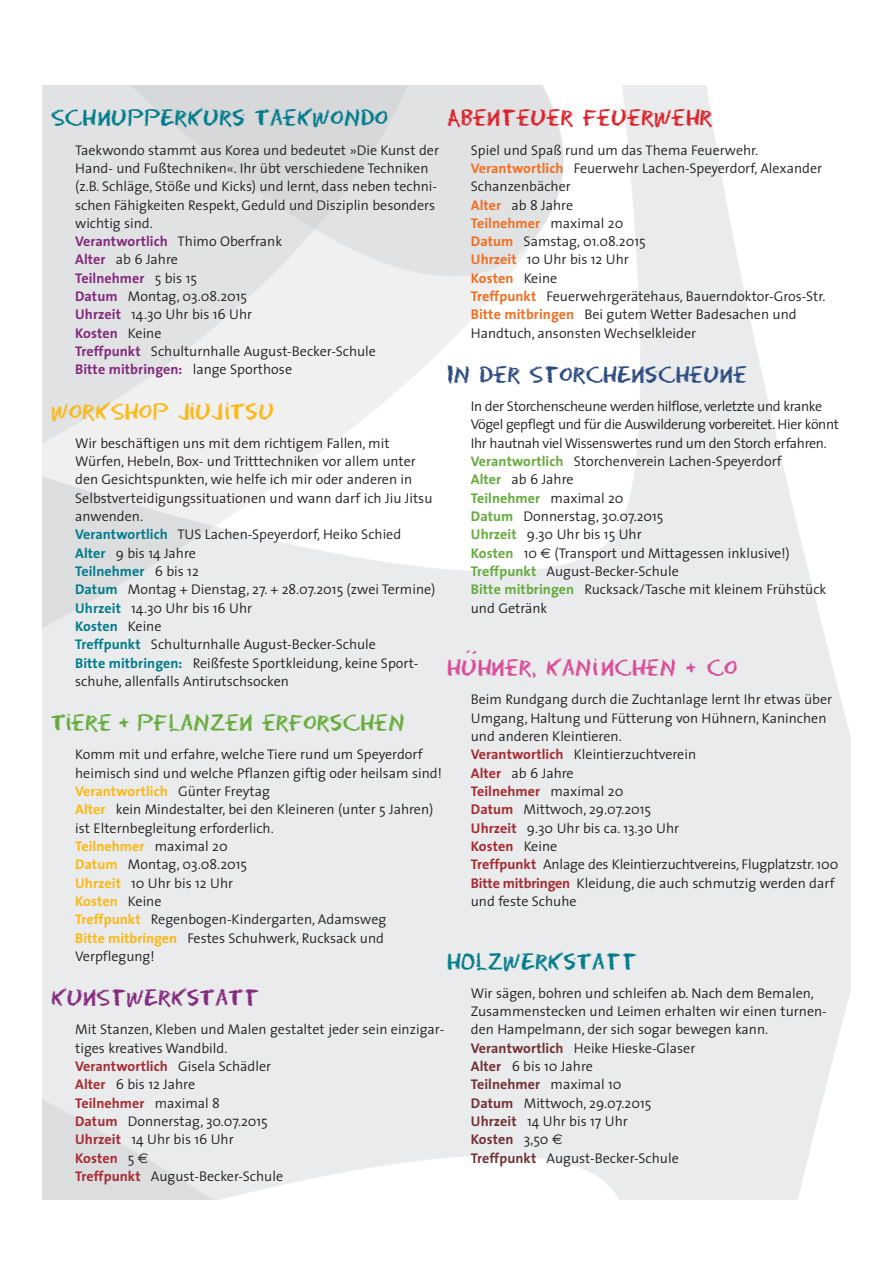
<style>
.page{position:relative;width:893px;height:1263px;background:#fff}
.page>*{position:absolute;margin:0;border:0;box-sizing:border-box;transform-origin:0 0}
.t1{font:21.15px "Eraser Dust";color:#007b8b}
.t2{font:21.15px "Eraser Dust";color:#64ab3c}
.t3{font:21.15px "Eraser Dust";color:#2a4a81}
.t4{font:21.15px "Eraser Dust";color:#d94a96}
.t5{font:21.15px "Eraser Dust";color:#db2128}
.t6{font:21.15px "Eraser Dust";color:#fcb814}
.t7{font:21.15px "Eraser Dust";color:#832a7c}
.t8{font:300 14.1px/18.3px "The Sans";color:#231f20}
.t9{font:300 14.1px/18.3px "The Sans";letter-spacing:-.02em;color:#231f20}
.s1{font-weight:700;color:#832a7c}
.s2{font-weight:700;color:#f36e21}
.s3{font-weight:700;color:#64ab3c}
.s4{font-family:"Euro Sans";font-weight:400}
.s5{font-weight:700;color:#007b8b}
.s6{font-weight:700;color:#a72b30}
.s7{font-weight:700;color:#fcb814}
.s8{font-weight:700;color:#723236}
</style>
<div class="page">
<svg style="left:466px;top:650px;width:11px;height:4px"></svg>
<h1 class="t1" style="left:51px;top:107px;width:339px">SCHNUPPERKURS TAEKWONDO</h1>
<p class="t8" style="left:75px;top:142px;width:365px">Taekwondo stammt aus Korea und bedeutet »Die Kunst der Hand- und Fußtechniken«. Ihr übt verschiedene Techniken (z.B. Schläge, Stöße und Kicks) und lernt, dass neben techni&shy;schen Fähigkeiten Respekt, Geduld und Disziplin besonders wichtig sind.<br><span class="s1">Verantwortlich</span> Thimo Oberfrank<br><span class="s1">Alter</span> ab 6 Jahre<br><span class="s1">Teilnehmer</span> 5 bis 15<br><span class="s1">Datum</span> Montag, 03.08.2015<br><span class="s1">Uhrzeit</span> 14.30 Uhr bis 16 Uhr<br><span class="s1">Kosten</span> Keine<br><span class="s1">Treffpunkt</span> Schulturnhalle August-Becker-Schule<br><span class="s1">Bitte mitbringen:</span> lange Sporthose</p>
<h1 class="t5" style="left:447px;top:107px;width:267px">ABENTEUER FEUERWEHR</h1>
<p class="t8" style="left:471px;top:142px;width:356px">Spiel und Spaß rund um das Thema Feuerwehr.<br><span class="s2">Verantwortlich</span> Feuerwehr Lachen-Speyerdorf, Alexander Schanzenbächer<br><span class="s2">Alter</span> ab 8 Jahre<br><span class="s2">Teilnehmer</span> maximal 20<br><span class="s2">Datum</span> Samstag, 01.08.2015<br><span class="s2">Uhrzeit</span> 10 Uhr bis 12 Uhr<br><span class="s2">Kosten</span> Keine<br><span class="s2">Treffpunkt</span> Feuerwehrgerätehaus, Bauerndoktor-Gros-Str.<br><span class="s2">Bitte mitbringen</span> Bei gutem Wetter Badesachen und Handtuch, ansonsten Wechselkleider</p>
<h1 class="t3" style="left:447px;top:363px;width:302px">IN DER STORCHENSCHEUNE</h1>
<h1 class="t6" style="left:51px;top:400px;width:225px">WORKSHOP JIUJITSU</h1>
<p class="t9" style="left:471px;top:399px;width:370px">In der Storchenscheune werden hilflose, verletzte und kranke Vögel gepflegt und für die Auswilderung vorbereitet. Hier könnt Ihr hautnah viel Wissenswertes rund um den Storch erfahren.<br><span class="s3">Verantwortlich</span> Storchenverein Lachen-Speyerdorf<br><span class="s3">Alter</span> ab 6 Jahre<br><span class="s3">Teilnehmer</span> maximal 20<br><span class="s3">Datum</span> Donnerstag, 30.07.2015<br><span class="s3">Uhrzeit</span> 9.30 Uhr bis 15 Uhr<br><span class="s3">Kosten</span> 10 <span class="s4">€</span> (Transport und Mittagessen inklusive!)<br><span class="s3">Treffpunkt</span> August-Becker-Schule<br><span class="s3">Bitte mitbringen</span> Rucksack/Tasche mit kleinem Frühstück und Getränk</p>
<p class="t8" style="left:75px;top:436px;width:362px">Wir beschäftigen uns mit dem richtigem Fallen, mit Würfen, Hebeln, Box- und Tritttechniken vor allem unter den Gesichtspunkten, wie helfe ich mir oder anderen in Selbstverteidigungssituationen und wann darf ich Jiu Jitsu anwenden.<br><span class="s5">Verantwortlich</span> TUS Lachen-Speyerdorf, Heiko Schied<br><span class="s5">Alter</span> 9 bis 14 Jahre<br><span class="s5">Teilnehmer</span> 6 bis 12<br><span class="s5">Datum</span> Montag + Dienstag, 27. + 28.07.2015 (zwei Termine)<br><span class="s5">Uhrzeit</span> 14.30 Uhr bis 16 Uhr<br><span class="s5">Kosten</span> Keine<br><span class="s5">Treffpunkt</span> Schulturnhalle August-Becker-Schule<br><span class="s5">Bitte mitbringen:</span> Reißfeste Sportkleidung, keine Sport - schuhe, allenfalls Antirutschsocken</p>
<h1 class="t4" style="left:447px;top:656px;width:292px">HUHNER, KANI NCHEN + CO</h1>
<p class="t8" style="left:471px;top:692px;width:369px">Beim Rundgang durch die Zuchtanlage lernt Ihr etwas über Umgang, Haltung und Fütterung von Hühnern, Kaninchen und anderen Kleintieren.<br><span class="s6">Verantwortlich</span> Kleintierzuchtverein<br><span class="s6">Alter</span> ab 6 Jahre<br><span class="s6">Teilnehmer</span> maximal 20<br><span class="s6">Datum</span> Mittwoch, 29.07.2015<br><span class="s6">Uhrzeit</span> 9.30 Uhr bis ca. 13.30 Uhr<br><span class="s6">Kosten</span> Keine<br><span class="s6">Treffpunkt</span> Anlage des Kleintierzuchtvereins, Flugplatzstr. 100<br><span class="s6">Bitte mitbringen</span> Kleidung, die auch schmutzig werden darf und feste Schuhe</p>
<h1 class="t2" style="left:51px;top:711px;width:355px">TIERE + PFLANZEN ERFORSCHEN</h1>
<p class="t8" style="left:75px;top:747px;width:368px">Komm mit und erfahre, welche Tiere rund um Speyerdorf heimisch sind und welche Pflanzen giftig oder heilsam sind!<br><span class="s7">Verantwortlich</span> Günter Freytag<br><span class="s7">Alter</span> kein Mindestalter, bei den Kleineren (unter 5 Jahren) ist Elternbegleitung erforderlich.<br><span class="s7">Teilnehmer</span> maximal 20<br><span class="s7">Datum</span> Montag, 03.08.2015<br><span class="s7">Uhrzeit</span> 10 Uhr bis 12 Uhr<br><span class="s7">Kosten</span> Keine<br><span class="s7">Treffpunkt</span> Regenbogen-Kindergarten, Adamsweg<br><span class="s7">Bitte mitbringen</span> Festes Schuhwerk, Rucksack und Verpflegung!</p>
<h1 class="t1" style="left:447px;top:950px;width:192px">HOLZWERKSTATT</h1>
<h1 class="t7" style="left:51px;top:986px;width:210px">KUNSTWERKSTATT</h1>
<p class="t8" style="left:75px;top:1022px;width:371px">Mit Stanzen, Kleben und Malen gestaltet jeder sein einzigar&shy;tiges kreatives Wandbild.<br><span class="s6">Verantwortlich</span> Gisela Schädler<br><span class="s6">Alter</span> 6 bis 12 Jahre<br><span class="s6">Teilnehmer</span> maximal 8<br><span class="s6">Datum</span> Donnerstag, 30.07.2015<br><span class="s6">Uhrzeit</span> 14 Uhr bis 16 Uhr<br><span class="s6">Kosten</span> 5 <span class="s4">€<br></span><span class="s6">Treffpunkt</span> August-Becker-Schule</p>
<p class="t8" style="left:471px;top:985px;width:358px">Wir sägen, bohren und schleifen ab. Nach dem Bemalen, Zusammenstecken und Leimen erhalten wir einen turnen&shy;den Hampelmann, der sich sogar bewegen kann.<br><span class="s8">Verantwortlich</span> Heike Hieske-Glaser<br><span class="s8">Alter</span> 6 bis 10 Jahre<br><span class="s8">Teilnehmer</span> maximal 10<br><span class="s8">Datum</span> Mittwoch, 29.07.2015<br><span class="s8">Uhrzeit</span> 14 Uhr bis 17 Uhr<br><span class="s8">Kosten</span> 3,50 <span class="s4">€<br></span><span class="s8">Treffpunkt</span> August-Becker-Schule</p>
</div>
